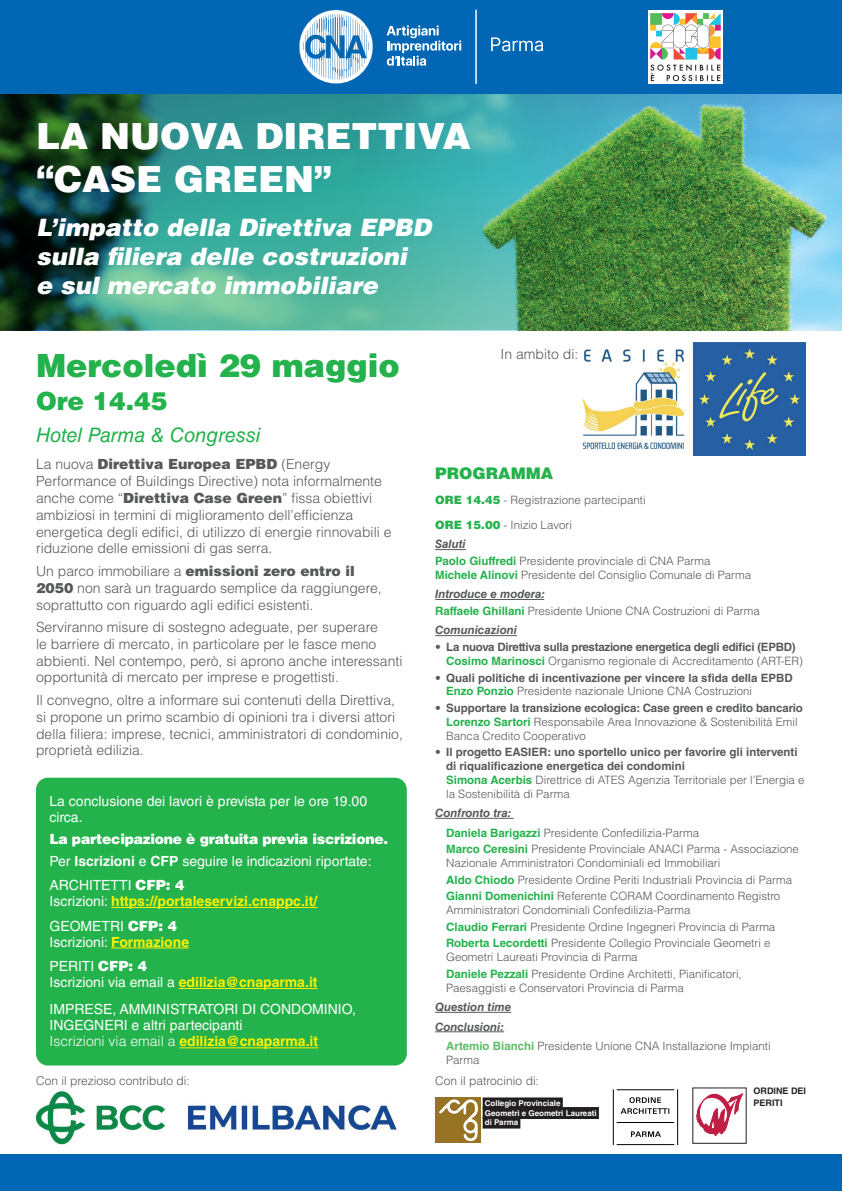
<style>
.page{position:relative;width:842px;height:1191px;background:#fff}
.page>*{position:absolute;margin:0;border:0;box-sizing:border-box;transform-origin:0 0}
.t1{font:900 36px/43.2px "Helvetica LT Std";color:#fff}
.t2{font:900 32px "Helvetica LT Std";color:#23b24b}
.t3{font:900 25px "Helvetica LT Std";color:#23b24b}
.t4{font:italic 900 24px/28.8px "Helvetica LT Std";color:#fff}
.t5{font:italic 20px "Helvetica LT Std";color:#23b24b}
.t6{font:900 16px "Helvetica LT Std";color:#23b24b}
.t7{font:300 14px/16.8px "Helvetica LT Std";color:#57585a}
.t8{font:14px/16px "Helvetica LT Std";color:#fff}
.t9{font:900 14px/21.7px "Helvetica LT Std";letter-spacing:-.02em;color:#fff}
.t10{font:700 14px/16px "Helvetica LT Std";color:#fff101}
.t11{font:300 12px "Helvetica LT Std";color:#57585a}
.t12{font:300 11.5px/16.6px "Helvetica LT Std";color:#57585a}
.t13{font:700 11.5px/13.8px "Helvetica LT Std";color:#57585a}
.t14{font:700 11.5px/13.8px "Helvetica LT Std";letter-spacing:-.02em;color:#57585a}
.t15{font:italic 700 11.5px "Helvetica LT Std";color:#57585a}
.t16{font:700 9px/12px "Helvetica LT Std";color:#231f20}
.t17{font:700 8px/9.6px "Helvetica LT Std";color:#fff}
.s1{font-weight:900}
.s2{font-weight:900;color:#23b24b}
.s3{font-weight:700;font-style:italic}
.s4{font-weight:700;color:#23b24b}
.s5{font-weight:300}
.s6{color:#23b24b}
.s7{font-weight:700}
.s8{font-weight:700;color:#5ebd68}
.s9{font-weight:400}
.s10{font-weight:400;color:#fff}
.s11{font-weight:900;color:#fff}
.s12{font-weight:700;color:#fff101}
</style>
<div class="page">
<img style="left:760px;top:94px;width:82px;height:236px">
<img style="left:0;top:94px;width:760px;height:236px">
<div style="left:0;top:0;width:842px;height:94px;background:#0166b3"></div>
<div style="left:0;top:1155px;width:842px;height:36px;background:#0166b3"></div>
<svg style="left:387px;top:25px;width:74px;height:41px"></svg>
<svg style="left:299px;top:10px;width:74px;height:74px"></svg>
<hr style="left:475px;top:10px;width:2px;height:73px;background:#fff">
<svg style="left:491px;top:37px;width:52px;height:14px"></svg>
<div style="left:36px;top:777px;width:371px;height:288px;background:#23b24b;border-radius:12px"></div>
<hr style="left:111px;top:907px;width:206px;height:1px;background:#fff101">
<hr style="left:111px;top:947px;width:78px;height:1px;background:#fff101">
<hr style="left:179px;top:988px;width:139px;height:1px;background:#fff101">
<hr style="left:179px;top:1047px;width:139px;height:1px;background:#fff101">
<svg style="left:631px;top:1131px;width:30px;height:5px"></svg>
<svg style="left:620px;top:1097px;width:49px;height:17px"></svg>
<hr style="left:617px;top:1122px;width:57px;height:1px;background:#000001">
<hr style="left:613px;top:1089px;width:1px;height:56px;background:#000001">
<hr style="left:677px;top:1089px;width:1px;height:56px;background:#000001">
<hr style="left:617px;top:1089px;width:57px;height:1px;background:#000001">
<hr style="left:617px;top:1144px;width:57px;height:1px;background:#000001">
<img style="left:581px;top:342px;width:225px;height:113px">
<img style="left:35px;top:1091px;width:362px;height:54px">
<div style="left:435px;top:1097px;width:45px;height:45px;background:#977323"></div>
<svg style="left:439px;top:1099px;width:39px;height:42px"></svg>
<div style="left:483px;top:1097px;width:80px;height:12px;background:#231f20"></div>
<div style="left:483px;top:1107px;width:116px;height:12px;background:#231f20"></div>
<div style="left:483px;top:1116px;width:37px;height:12px;background:#231f20"></div>
<img style="left:696px;top:1093px;width:48px;height:43px">
<hr style="left:435px;top:549px;width:31px;height:1px;background:#57585a">
<hr style="left:435px;top:599px;width:109px;height:1px;background:#57585a">
<hr style="left:435px;top:635px;width:82px;height:1px;background:#57585a">
<hr style="left:435px;top:818px;width:79px;height:1px;background:#57585a">
<hr style="left:435px;top:1012px;width:76px;height:1px;background:#57585a">
<hr style="left:435px;top:1031px;width:69px;height:1px;background:#57585a">
<img style="left:649px;top:10px;width:74px;height:73px">
<h1 class="t1" style="left:36px;top:114px;width:436px">LA NUOVA DIRETTIVA “CASE GREEN”</h1>
<h3 class="t4" style="left:36px;top:213px;width:397px">L’impatto della Direttiva EPBD sulla filiera delle costruzioni<br>e sul mercato immobiliare</h3>
<h2 class="t2" style="left:36px;top:344px;width:365px">Mercoledì 29 maggio</h2>
<h3 class="t3" style="left:36px;top:384px;width:133px">Ore 14.45</h3>
<h3 class="t5" style="left:36px;top:424px;width:226px">Hotel Parma &amp; Congressi</h3>
<p class="t7" style="left:500px;top:345px;width:79px">In ambito di:</p>
<p class="t7" style="left:36px;top:456px;width:357px">La nuova <span class="s1">Direttiva Europea EPBD</span> (Energy Performance of Buildings Directive) nota informalmente anche come “<span class="s1">Direttiva Case Green</span>” fissa obiettivi ambiziosi in termini di miglioramento dell’efficienza energetica degli edifici, di utilizzo di energie rinnovabili e riduzione delle emissioni di gas serra.</p>
<p class="t7" style="left:36px;top:562px;width:347px">Un parco immobiliare a <span class="s1">emissioni zero entro il<br>2050</span> non sarà un traguardo semplice da raggiungere, soprattutto con riguardo agli edifici esistenti.</p>
<p class="t7" style="left:36px;top:618px;width:368px">Serviranno misure di sostegno adeguate, per superare<br>le barriere di mercato, in particolare per le fasce meno abbienti. Nel contempo, però, si aprono anche interessanti opportunità di mercato per imprese e progettisti.</p>
<p class="t7" style="left:36px;top:691px;width:368px">Il convegno, oltre a informare sui contenuti della Direttiva, si propone un primo scambio di opinioni tra i diversi attori della filiera: imprese, tecnici, amministratori di condominio, proprietà edilizia.</p>
<h3 class="t6" style="left:435px;top:462px;width:120px">PROGRAMMA</h3>
<p class="t12" style="left:435px;top:487px;width:212px;line-height:25.1px"><span class="s2">ORE 14.45</span> - Registrazione partecipanti<br><span class="s2">ORE 15.00</span> - Inizio Lavori</p>
<p class="t12" style="left:435px;top:536px;width:277px"><span class="s3">Saluti<br></span><span class="s4">Paolo Giuffredi</span> Presidente provinciale di CNA Parma</p>
<p class="t12" style="left:435px;top:565px;width:318px;line-height:19.5px"><span class="s4">Michele Alinovi</span> Presidente del Consiglio Comunale di Parma<br><span class="s3">Introduce e modera:</span></p>
<p class="t12" style="left:435px;top:601px;width:326px;line-height:19.5px"><span class="s4">Raffaele Ghillani</span> Presidente Unione CNA Costruzioni di Parma<br><span class="s3">Comunicazioni</span></p>
<p class="t14" style="left:446px;top:640px;width:358px;text-indent:-11px"><span class="s5">•</span> La nuova Direttiva sulla prestazione energetica degli edifici (EPBD)<br><span class="s6">Cosimo Marinosci</span> <span class="s5">Organismo regionale di Accreditamento (ART-ER)</span></p>
<p class="t13" style="left:446px;top:670px;width:348px;text-indent:-11px"><span class="s5">•</span> Quali politiche di incentivazione per vincere la sfida della EPBD<br><span class="s6">Enzo Ponzio</span> <span class="s5">Presidente nazionale Unione CNA Costruzioni</span></p>
<p class="t12" style="left:446px;top:701px;width:358px;line-height:13.8px;text-indent:-11px">• <span class="s7">Supportare la transizione ecologica: Case green e credito bancario<br></span><span class="s4">Lorenzo Sartori</span> Responsabile Area Innovazione &amp; Sostenibilità Emil<br>Banca Credito Cooperativo</p>
<p class="t13" style="left:446px;top:745px;width:360px;text-indent:-11px"><span class="s5">•</span> Il progetto EASIER: uno sportello unico per favorire gli interventi di riqualificazione energetica dei condomini<br><span class="s6">Simona Acerbis</span> <span class="s5">Direttrice di ATES Agenzia Territoriale per l’Energia e la Sostenibilità di Parma</span></p>
<p class="t12" style="left:446px;top:803px;width:254px;line-height:19.5px;text-indent:-11px"><span class="s3">Confronto tra:<br></span><span class="s4">Daniela Barigazzi</span> Presidente Confedilizia-Parma</p>
<p class="t12" style="left:446px;top:842px;width:354px;line-height:13.8px"><span class="s4">Marco Ceresini</span> Presidente Provinciale ANACI Parma - Associazione<br>Nazionale Amministratori Condominiali ed Immobiliari</p>
<p class="t12" style="left:446px;top:871px;width:347px"><span class="s4">Aldo Chiodo</span> Presidente Ordine Periti Industriali Provincia di Parma<br><span class="s4">Gianni Domenichini</span> Referente CORAM Coordinamento Registro</p>
<p class="t12" style="left:446px;top:901px;width:331px">Amministratori Condominiali Confedilizia-Parma<br><span class="s4">Claudio Ferrari</span> Presidente Ordine Ingegneri Provincia di Parma<br><span class="s4">Roberta Lecordetti</span> Presidente Collegio Provinciale Geometri e</p>
<p class="t12" style="left:446px;top:948px;width:297px">Geometri Laureati Provincia di Parma<br><span class="s4">Daniele Pezzali</span> Presidente Ordine Architetti, Pianificatori,</p>
<p class="t12" style="left:446px;top:979px;width:239px">Paesaggisti e Conservatori Provincia di Parma</p>
<p class="t15" style="left:435px;top:1000px;width:78px">Question time</p>
<p class="t15" style="left:435px;top:1019px;width:70px">Conclusioni:</p>
<p class="t12" style="left:446px;top:1037px;width:326px"><span class="s8">Artemio Bianchi</span> Presidente Unione CNA Installazione Impianti</p>
<p class="t12" style="left:446px;top:1051px;width:35px">Parma</p>
<p class="t8" style="left:49px;top:793px;width:319px">La conclusione dei lavori è prevista per le ore 19.00 circa.</p>
<p class="t9" style="left:49px;top:827px;width:340px">La partecipazione è gratuita previa iscrizione.<br><span class="s9">Per</span> <span class="s7">Iscrizioni</span> <span class="s9">e</span> <span class="s7">CFP</span> <span class="s9">seguire le indicazioni riportate:</span></p>
<p class="t10" style="left:49px;top:877px;width:269px"><span class="s10">ARCHITETTI</span> <span class="s11">CFP: 4<br></span><span class="s10">Iscrizioni:</span> https://portaleservizi.cnappc.it/</p>
<p class="t8" style="left:49px;top:917px;width:141px">GEOMETRI <span class="s1">CFP: 4<br></span>Iscrizioni: <span class="s12">Formazione</span></p>
<p class="t8" style="left:49px;top:958px;width:270px">PERITI <span class="s1">CFP: 4<br></span>Iscrizioni via email a <span class="s12">edilizia@cnaparma.it</span></p>
<p class="t8" style="left:49px;top:1001px;width:308px">IMPRESE, AMMINISTRATORI DI CONDOMINIO,<br>INGEGNERI e altri partecipanti<br><span class="s5">Iscrizioni via email a</span> <span class="s12">edilizia@cnaparma.it</span></p>
<p class="t11" style="left:36px;top:1073px;width:155px">Con il prezioso contributo di:</p>
<p class="t11" style="left:435px;top:1073px;width:105px">Con il patrocinio di:</p>
<p class="t16" style="left:754px;top:1084px;width:54px">ORDINE DEI<br>PERITI</p>
<p class="t17" style="left:485px;top:1098px;width:113px">Collegio Provinciale<br>Geometri e Geometri Laureati di Parma</p>
</div>
